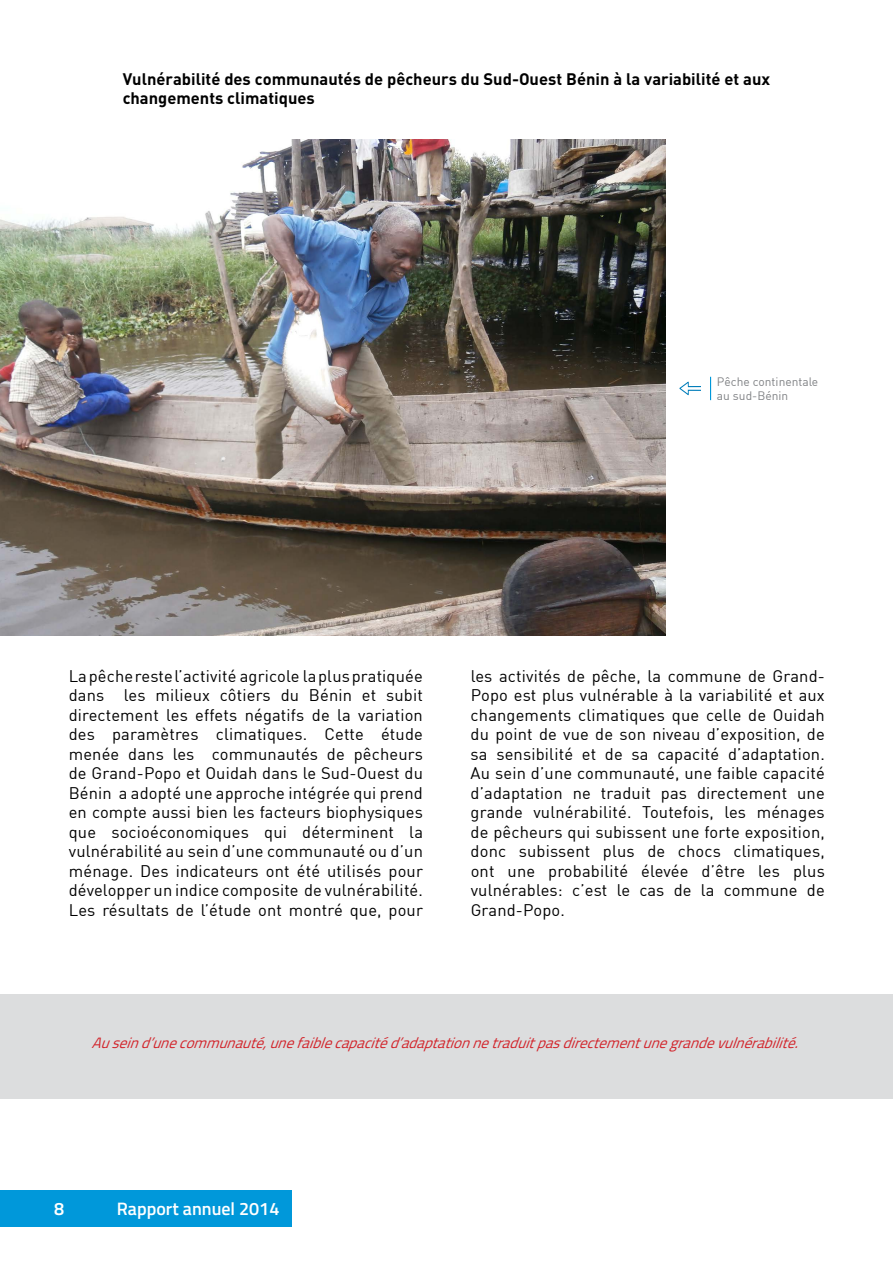
<style>
.page{position:relative;width:893px;height:1263px;background:#fff}
.page>*{position:absolute;margin:0;border:0;box-sizing:border-box;transform-origin:0 0}
.t1{font:600 18px "Titillium Web";color:#fff}
.t2{font:16.5px/19.5px "DIN";letter-spacing:.01em;color:#000;text-align:justify}
.t3{font:700 16.5px/19.5px "DIN";color:#000}
.t4{font:italic 15px "Titillium Web";color:#d2232a}
.t5{font:12px/14.4px "DIN";color:#808285}
</style>
<div class="page">
<div style="left:0;top:1191px;width:291px;height:36px;background:#0098da"></div>
<div style="left:0;top:994px;width:893px;height:104px;background:#dcddde"></div>
<img style="left:0;top:139px;width:666px;height:497px">
<svg style="left:680px;top:382px;width:20px;height:13px"></svg>
<svg style="left:710px;top:377px;width:1px;height:23px"></svg>
<p class="t3" style="left:123px;top:68px;width:649px">Vulnérabilité des communautés de pêcheurs du Sud-Ouest Bénin à la variabilité et aux changements climatiques</p>
<p class="t5" style="left:717px;top:374px;width:103px">Pêche continentale au sud-Bénin</p>
<p class="t2" style="left:69px;top:666px;width:356px">Lapêcherestel’activité agricole lapluspratiquée dans les milieux côtiers du Bénin et subit directement les effets négatifs de la variation des paramètres climatiques. Cette étude menée dans les communautés de pêcheurs de Grand-Popo et Ouidah dans le Sud-Ouest du Bénin a adopté une approche intégrée qui prend en compte aussi bien les facteurs biophysiques que socioéconomiques qui déterminent la vulnérabilité au sein d’une communauté ou d’un ménage. Des indicateurs ont été utilisés pour développer un indice composite de vulnérabilité.<br>Les résultats de l’étude ont montré que, pour</p>
<p class="t2" style="left:471px;top:666px;width:356px">les activités de pêche, la commune de Grand-Popo est plus vulnérable à la variabilité et aux changements climatiques que celle de Ouidah du point de vue de son niveau d’exposition, de sa sensibilité et de sa capacité d’adaptation.<br>Au sein d’une communauté, une faible capacité d’adaptation ne traduit pas directement une grande vulnérabilité. Toutefois, les ménages de pêcheurs qui subissent une forte exposition, donc subissent plus de chocs climatiques, ont une probabilité élevée d’être les plus vulnérables: c’est le cas de la commune de Grand-Popo.</p>
<p class="t4" style="left:91px;top:1032px;width:715px">Auseind’unecommunauté,unefaiblecapacitéd’adaptationnetraduitpasdirectementunegrandevulnérabilité.</p>
<p class="t1" style="left:54px;top:1195px;width:12px">8</p>
<p class="t1" style="left:117px;top:1195px;width:164px">Rapport annuel 2014</p>
</div>
